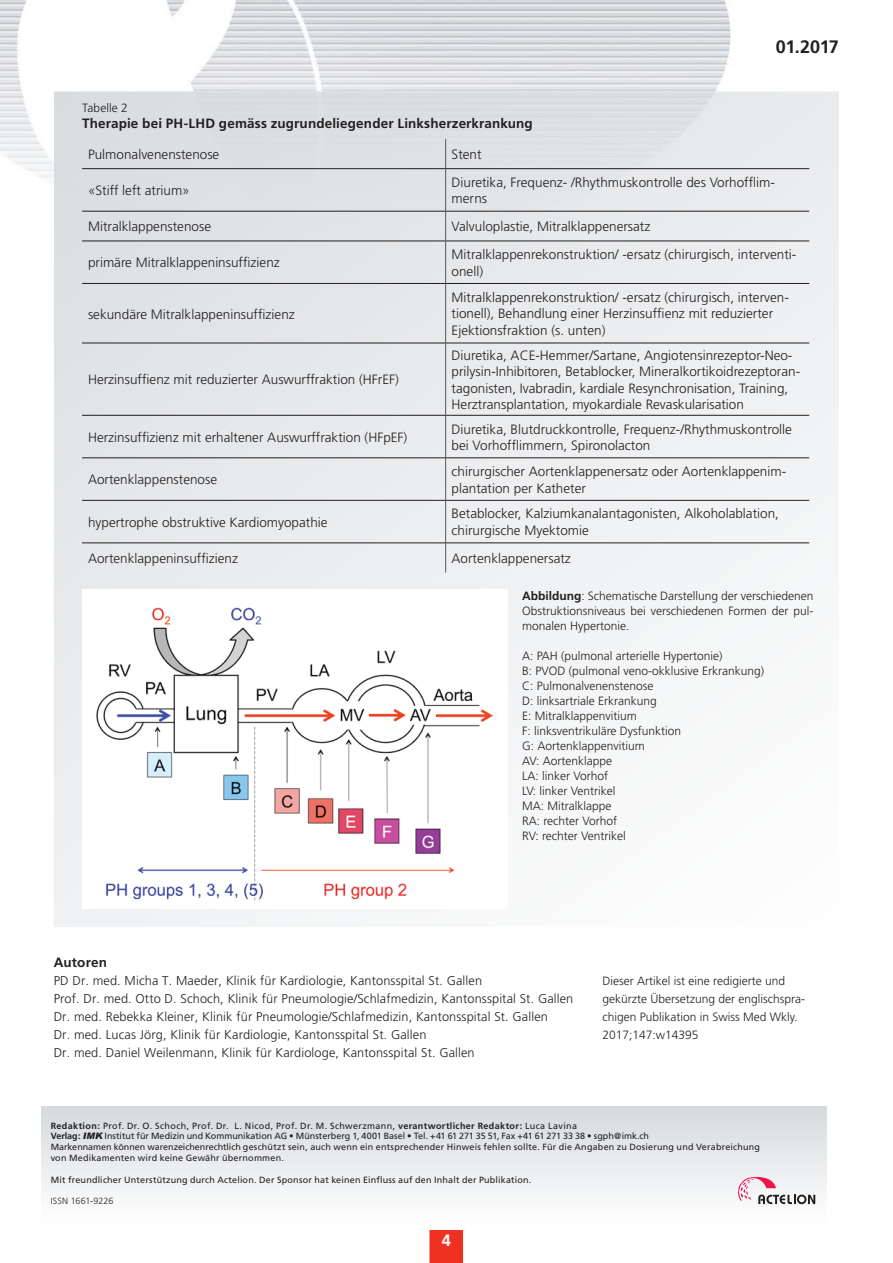
<style>
.page{position:relative;width:893px;height:1263px;background:#fff}
.page>*{position:absolute;margin:0;border:0;box-sizing:border-box;transform-origin:0 0}
.t1{font:700 18px "Frutiger";letter-spacing:-.02em;color:#231f20}
.t2{font:700 16.5px "Frutiger";color:#fff}
.t3{font:300 13.5px/16.5px "Frutiger";color:#231f20}
.t4{font:700 13.5px "Frutiger";letter-spacing:.01em;color:#231f20}
.t5{font:300 12.75px/18px "Frutiger";letter-spacing:.01em;color:#231f20}
.t6{font:300 12px/15px "Frutiger";color:#231f20}
.t7{font:9px/10.8px "Frutiger";letter-spacing:.02em;color:#231f20}
.t8{font:300 9px "Frutiger";letter-spacing:.01em;color:#231f20}
.s1{font-weight:700}
.s2{font-family:"Arial";font-weight:900;font-style:italic}
</style>
<div class="page">
<img style="left:0;top:0;width:731px;height:184px">
<div style="left:54px;top:91px;width:785px;height:836px;background:linear-gradient(to bottom,#dee1e4,#fbfcfc)"></div>
<div style="left:41px;top:1107px;width:786px;height:117px;background:linear-gradient(to bottom,#d6dadd,#fff)"></div>
<svg style="left:736px;top:1176px;width:79px;height:28px"></svg>
<svg style="left:445px;top:139px;width:1px;height:29px"></svg>
<hr style="left:445px;top:169px;width:1px;height:42px;background:#57585a">
<svg style="left:445px;top:212px;width:1px;height:29px"></svg>
<hr style="left:445px;top:241px;width:1px;height:42px;background:#57585a">
<hr style="left:445px;top:284px;width:1px;height:59px;background:#57585a">
<hr style="left:445px;top:343px;width:1px;height:72px;background:#57585a">
<hr style="left:445px;top:416px;width:1px;height:41px;background:#57585a">
<hr style="left:445px;top:458px;width:1px;height:42px;background:#57585a">
<hr style="left:445px;top:501px;width:1px;height:41px;background:#57585a">
<hr style="left:445px;top:543px;width:1px;height:30px;background:#57585a">
<hr style="left:82px;top:168px;width:364px;height:1px;background:#231f20">
<hr style="left:446px;top:168px;width:363px;height:1px;background:#231f20">
<hr style="left:82px;top:211px;width:364px;height:1px;background:#231f20">
<hr style="left:446px;top:211px;width:363px;height:1px;background:#231f20">
<hr style="left:82px;top:241px;width:364px;height:1px;background:#231f20">
<hr style="left:446px;top:241px;width:363px;height:1px;background:#231f20">
<hr style="left:82px;top:283px;width:364px;height:1px;background:#231f20">
<hr style="left:446px;top:283px;width:363px;height:1px;background:#231f20">
<hr style="left:82px;top:343px;width:364px;height:1px;background:#231f20">
<hr style="left:446px;top:343px;width:363px;height:1px;background:#231f20">
<hr style="left:82px;top:415px;width:364px;height:1px;background:#231f20">
<hr style="left:446px;top:415px;width:363px;height:1px;background:#231f20">
<hr style="left:82px;top:457px;width:364px;height:1px;background:#231f20">
<hr style="left:446px;top:457px;width:363px;height:1px;background:#231f20">
<hr style="left:82px;top:500px;width:364px;height:1px;background:#231f20">
<hr style="left:446px;top:500px;width:363px;height:1px;background:#231f20">
<hr style="left:82px;top:542px;width:364px;height:1px;background:#231f20">
<hr style="left:446px;top:542px;width:363px;height:1px;background:#231f20">
<img style="left:82px;top:589px;width:425px;height:319px">
<svg style="left:429px;top:1230px;width:34px;height:33px"></svg>
<p class="t6" style="left:82px;top:100px;width:47px">Tabelle 2</p>
<p class="t4" style="left:82px;top:115px;width:452px">Therapie bei PH-LHD gemäss zugrundeliegender Linksherzerkrankung</p>
<h1 class="t1" style="left:776px;top:37px;width:65px">01.2017</h1>
<p class="t3" style="left:88px;top:146px;width:133px">Pulmonalvenenstenose</p>
<p class="t3" style="left:452px;top:146px;width:31px">Stent</p>
<p class="t3" style="left:88px;top:182px;width:103px">«Stiff left atrium»</p>
<p class="t3" style="left:452px;top:174px;width:325px">Diuretika, Frequenz- /Rhythmuskontrolle des Vorhofflim&shy;merns</p>
<p class="t3" style="left:88px;top:218px;width:125px">Mitralklappenstenose</p>
<p class="t3" style="left:452px;top:219px;width:200px">Valvuloplastie, Mitralklappenersatz</p>
<p class="t3" style="left:88px;top:255px;width:193px">primäre Mitralklappeninsuffizienz</p>
<p class="t3" style="left:452px;top:246px;width:346px">Mitralklappenrekonstruktion/ -ersatz (chirurgisch, interventi&shy;onell)</p>
<p class="t3" style="left:88px;top:306px;width:208px">sekundäre Mitralklappeninsuffizienz</p>
<p class="t3" style="left:452px;top:289px;width:339px">Mitralklappenrekonstruktion/ -ersatz (chirurgisch, interven&shy;tionell), Behandlung einer Herzinsuffienz mit reduzierter<br>Ejektionsfraktion (s. unten)</p>
<p class="t3" style="left:88px;top:371px;width:312px">Herzinsuffienz mit reduzierter Auswurffraktion (HFrEF)</p>
<p class="t3" style="left:452px;top:347px;width:350px">Diuretika, ACE-Hemmer/Sartane, Angiotensinrezeptor-Neo&shy;prilysin-Inhibitoren, Betablocker, Mineralkortikoidrezeptoran&shy;tagonisten, Ivabradin, kardiale Resynchronisation, Training, Herztransplantation, myokardiale Revaskularisation</p>
<p class="t3" style="left:88px;top:429px;width:321px">Herzinsuffizienz mit erhaltener Auswurffraktion (HFpEF)</p>
<p class="t3" style="left:452px;top:421px;width:342px">Diuretika, Blutdruckkontrolle, Frequenz-/Rhythmuskontrolle bei Vorhofflimmern, Spironolacton</p>
<p class="t3" style="left:88px;top:472px;width:131px">Aortenklappenstenose</p>
<p class="t3" style="left:452px;top:463px;width:336px">chirurgischer Aortenklappenersatz oder Aortenklappenim&shy;plantation per Katheter</p>
<p class="t3" style="left:88px;top:514px;width:241px">hypertrophe obstruktive Kardiomyopathie</p>
<p class="t3" style="left:452px;top:506px;width:329px">Betablocker, Kalziumkanalantagonisten, Alkoholablation, chirurgische Myektomie</p>
<p class="t3" style="left:88px;top:550px;width:152px">Aortenklappeninsuffizienz</p>
<p class="t3" style="left:452px;top:550px;width:121px">Aortenklappenersatz</p>
<p class="t6" style="left:522px;top:588px;width:293px;text-align:justify"><span class="s1">Abbildung</span>: Schematische Darstellung der verschiedenen Obstruktionsniveaus bei verschiedenen Formen der pul&shy;monalen Hypertonie.</p>
<p class="t6" style="left:522px;top:648px;width:244px">A: PAH (pulmonal arterielle Hypertonie)<br>B: PVOD (pulmonal veno-okklusive Erkrankung)<br>C: Pulmonalvenenstenose<br>D: linksartriale Erkrankung<br>E: Mitralklappenvitium<br>F: linksventrikuläre Dysfunktion<br>G: Aortenklappenvitium<br>AV: Aortenklappe<br>LA: linker Vorhof<br>LV: linker Ventrikel<br>MA: Mitralklappe<br>RA: rechter Vorhof<br>RV: rechter Ventrikel</p>
<p class="t4" style="left:54px;top:954px;width:55px">Autoren</p>
<p class="t5" style="left:54px;top:972px;width:521px">PD Dr. med. Micha T. Maeder, Klinik für Kardiologie, Kantonsspital St. Gallen<br>Prof. Dr. med. Otto D. Schoch, Klinik für Pneumologie/Schlafmedizin, Kantonsspital St. Gallen Dr. med. Rebekka Kleiner, Klinik für Pneumologie/Schlafmedizin, Kantonsspital St. Gallen<br>Dr. med. Lucas Jörg, Klinik für Kardiologie, Kantonsspital St. Gallen<br>Dr. med. Daniel Weilenmann, Klinik für Kardiologe, Kantonsspital St. Gallen</p>
<p class="t6" style="left:603px;top:972px;width:204px;line-height:18px">Dieser Artikel ist eine redigierte und gekürzte Übersetzung der englischspra&shy;chigen Publikation in Swiss Med Wkly.<br>2017;147:w14395</p>
<p class="t7" style="left:51px;top:1120px;width:711px"><span class="s1">Redaktion:</span> Prof. Dr. O. Schoch, Prof. Dr. L. Nicod, Prof. Dr. M. Schwerzmann, <span class="s1">verantwortlicher Redaktor:</span> Luca Lavina<br><span class="s1">Verlag:</span> <span class="s2">IMK</span> Institut für Medizin und Kommunikation AG • Münsterberg 1, 4001 Basel • Tel. +41 61 271 35 51, Fax +41 61 271 33 38 • sgph@imk.ch<br>Markennamen können warenzeichenrechtlich geschützt sein, auch wenn ein entsprechender Hinweis fehlen sollte. Für die Angaben zu Dosierung und Verabreichung von Medikamenten wird keine Gewähr übernommen.</p>
<p class="t7" style="left:51px;top:1174px;width:482px">Mit freundlicher Unterstützung durch Actelion. Der Sponsor hat keinen Einfluss auf den Inhalt der Publikation.</p>
<p class="t8" style="left:51px;top:1196px;width:64px">ISSN 1661-9226</p>
<p class="t2" style="left:442px;top:1231px;width:11px">4</p>
</div>
